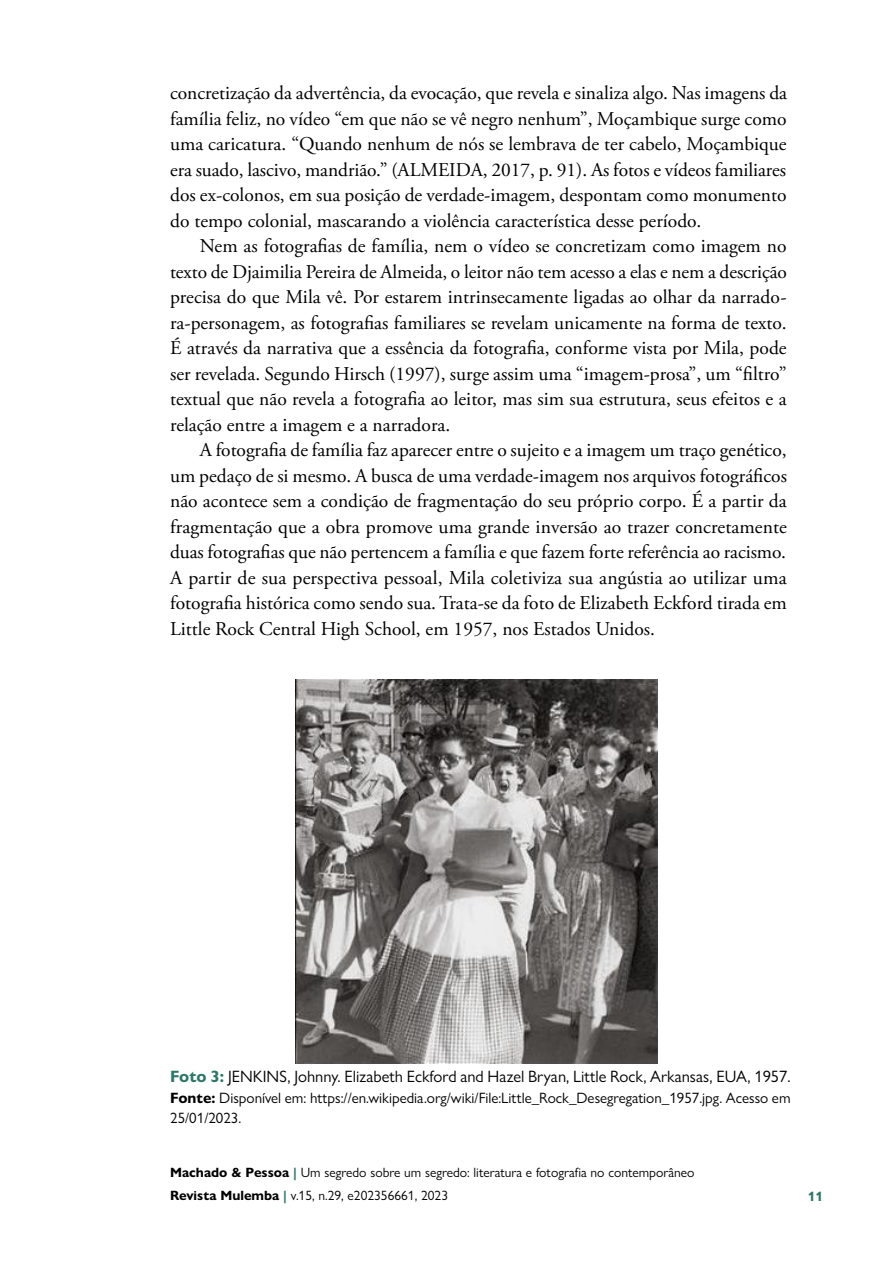
<style>
.page{position:relative;width:893px;height:1263px;background:#fff}
.page>*{position:absolute;margin:0;border:0;box-sizing:border-box;transform-origin:0 0}
.t1{font:19.5px/25.5px "Adobe Garamond Pro";color:#000;text-align:justify}
.t2{font:16.5px "Gill Sans Nova";color:#000}
.t3{font:15px/19.5px "Gill Sans Nova";color:#000}
.t4{font:13.5px/22.5px "Gill Sans Nova";color:#000}
.t5{font:700 13.5px "Gill Sans Nova";color:#2c7768}
.s1{font-weight:700;color:#2c7768}
.s2{font-weight:700}
</style>
<div class="page">
<img style="left:296px;top:679px;width:361px;height:384px">
<p class="t1" style="left:170px;top:81px;width:618px">concretização da advertência, da evocação, que revela e sinaliza algo. Nas imagens da família feliz, no vídeo “em que não se vê negro nenhum”, Moçambique surge como uma caricatura. “Quando nenhum de nós se lembrava de ter cabelo, Moçambique era suado, lascivo, mandrião.” (ALMEIDA, 2017, p. 91). As fotos e vídeos familiares dos ex-colonos, em sua posição de verdade-imagem, despontam como monumento do tempo colonial, mascarando a violência característica desse período.</p>
<p class="t1" style="left:170px;top:234px;width:618px;text-indent:30px">Nem as fotografias de família, nem o vídeo se concretizam como imagem no texto de Djaimilia Pereira de Almeida, o leitor não tem acesso a elas e nem a descrição precisa do que Mila vê. Por estarem intrinsecamente ligadas ao olhar da narrado&shy;ra-personagem, as fotografias familiares se revelam unicamente na forma de texto.<br>É através da narrativa que a essência da fotografia, conforme vista por Mila, pode ser revelada. Segundo Hirsch (1997), surge assim uma “imagem-prosa”, um “filtro” textual que não revela a fotografia ao leitor, mas sim sua estrutura, seus efeitos e a relação entre a imagem e a narradora.</p>
<p class="t1" style="left:170px;top:438px;width:618px;text-indent:30px">A fotografia de família faz aparecer entre o sujeito e a imagem um traço genético, um pedaço de si mesmo. A busca de uma verdade-imagem nos arquivos fotográficos não acontece sem a condição de fragmentação do seu próprio corpo. É a partir da fragmentação que a obra promove uma grande inversão ao trazer concretamente duas fotografias que não pertencem a família e que fazem forte referência ao racismo.<br>A partir de sua perspectiva pessoal, Mila coletiviza sua angústia ao utilizar uma fotografia histórica como sendo sua. Trata-se da foto de Elizabeth Eckford tirada em Little Rock Central High School, em 1957, nos Estados Unidos.</p>
<p class="t2" style="left:170px;top:1066px;width:622px"><span class="s1">Foto 3:</span> JENKINS, Johnny. Elizabeth Eckford and Hazel Bryan, Little Rock, Arkansas, EUA, 1957.</p>
<p class="t3" style="left:170px;top:1088px;width:622px"><span class="s2">Fonte:</span> Disponível em: https://en.wikipedia.org/wiki/File:Little_Rock_Desegregation_1957.jpg. Acesso em<br>25/01/2023.</p>
<p class="t4" style="left:170px;top:1161px;width:526px"><span class="s2">Machado &amp; Pessoa</span> <span class="s1">|</span> Um segredo sobre um segredo: literatura e fotografia no contemporâneo<br><span class="s2">Revista Mulemba</span> <span class="s1">|</span> v.15, n.29, e202356661, 2023</p>
<p class="t5" style="left:808px;top:1188px;width:17px">11</p>
</div>
